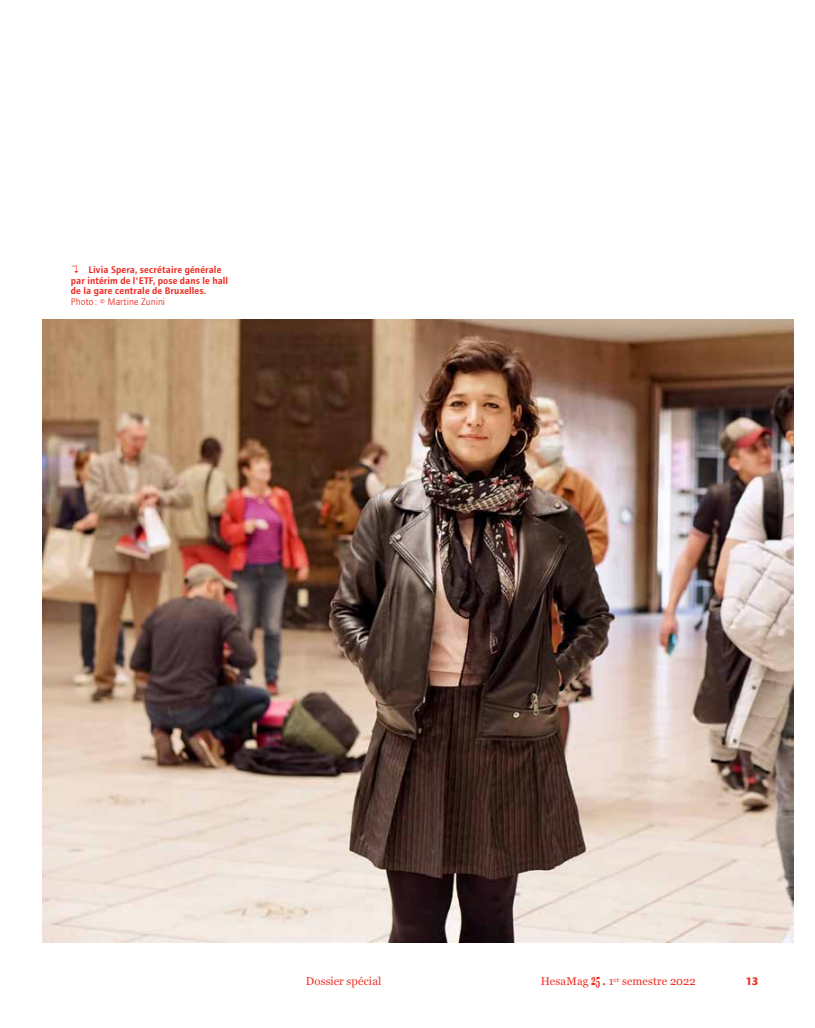
<style>
.page{position:relative;width:815px;height:1028px;background:#fff}
.page>*{position:absolute;margin:0;border:0;box-sizing:border-box;transform-origin:0 0}
.t1{font:11.25px "Georgia";letter-spacing:.01em;color:#ee2e24}
.t2{font:11.25px "etui Foundry Journal bold";color:#ee2e24}
.t3{font:10px/10.6px "etui Foundry Journal Demi";letter-spacing:.01em;color:#ee2e24}
.t4{font:10px "etui Foundry Journal book";letter-spacing:.01em;color:#ee2e24}
.s1{font-family:"Inter";font-weight:300}
.s2{font-weight:700;font-size:14.88px}
.s3{font-size:15px}
</style>
<div class="page">
<img style="left:43px;top:319px;width:751px;height:624px">
<p class="t3" style="left:71px;top:264px;width:159px"><span class="s1">↴</span> Livia Spera, secrétaire générale par intérim de l'ETF, pose dans le hall de la gare centrale de Bruxelles.</p>
<p class="t4" style="left:71px;top:296px;width:96px">Photo : © Martine Zunini</p>
<p class="t1" style="left:306px;top:973px;width:77px">Dossier spécial</p>
<p class="t1" style="left:541px;top:973px;width:156px">HesaMag <span class="s2">25</span> <span class="s3">.</span> 1<sup>er</sup> semestre 2022</p>
<p class="t2" style="left:746px;top:975px;width:14px">13</p>
</div>
